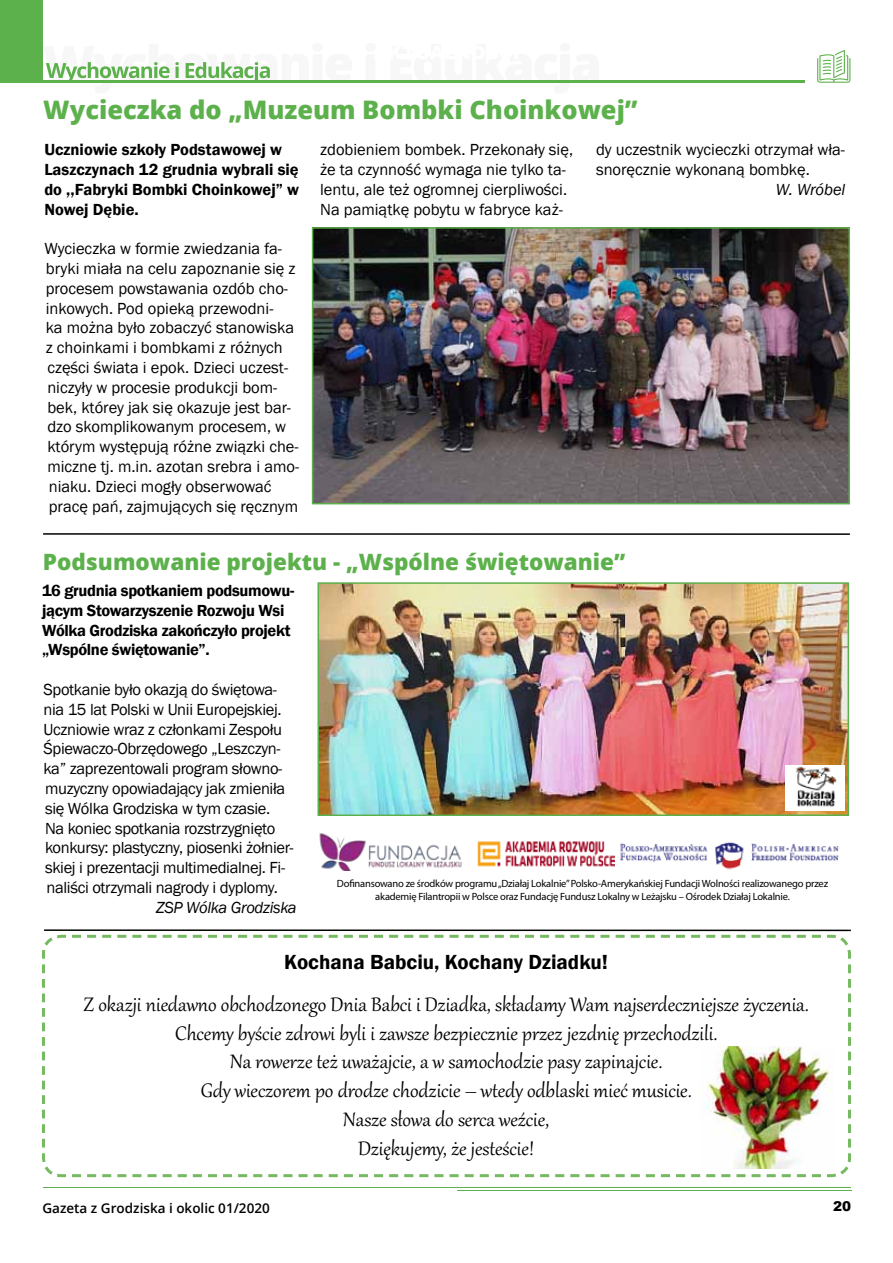
<style>
.page{position:relative;width:893px;height:1263px;background:#fff}
.page>*{position:absolute;margin:0;border:0;box-sizing:border-box;transform-origin:0 0}
.t1{font:800 25.5px "Open Sans";color:#5db14c}
.t2{font:24px/28.8px "Gabriola";color:#000;text-align:center}
.t3{font:800 22.5px "Open Sans";color:#5db14c}
.t4{font:600 21px "Franklin Gothic";color:#000}
.t5{font:16.5px/19.8px "Franklin Gothic";color:#000}
.t6{font:16.5px/19.8px "Franklin Gothic";letter-spacing:-.02em;color:#000}
.t7{font:600 16.5px/19.8px "Franklin Gothic";letter-spacing:-.02em;color:#000}
.t8{font:600 16.5px/19.8px "Franklin Gothic";color:#000}
.t9{font:italic 16.5px "Franklin Gothic";letter-spacing:-.02em;color:#000}
.t10{font:600 13.5px "Open Sans";color:#000}
.t11{font:900 13.5px "Arial";color:#000}
.t12{font:10.5px/12.6px "Myriad Pro";letter-spacing:-.02em;color:#000;text-align:center}
</style>
<div class="page">
<hr style="left:43px;top:1187px;width:808px;height:1px;background:#5db14c">
<hr style="left:457px;top:1190px;width:394px;height:1px;background:#5db14c">
<div style="left:0;top:0;width:42px;height:82px;background:#5db14c"></div>
<svg style="left:46px;top:62px;width:224px;height:18px"></svg>
<hr style="left:42px;top:80px;width:763px;height:3px;background:#5db14c">
<svg style="left:817px;top:50px;width:33px;height:33px"></svg>
<img style="left:315px;top:230px;width:532px;height:271px">
<div style="left:312px;top:227px;width:538px;height:277px;border:2px solid #5cb04b"></div>
<hr style="left:43px;top:533px;width:807px;height:2px;background:#000">
<img style="left:320px;top:585px;width:526px;height:228px">
<div style="left:317px;top:582px;width:532px;height:234px;border:2px solid #5cb04b"></div>
<img style="left:786px;top:766px;width:59px;height:44px">
<img style="left:319px;top:833px;width:143px;height:38px">
<img style="left:477px;top:841px;width:137px;height:26px">
<img style="left:620px;top:842px;width:219px;height:28px">
<hr style="left:44px;top:929px;width:807px;height:2px;background:#000">
<svg style="left:42px;top:934px;width:809px;height:244px"></svg>
<img style="left:701px;top:1047px;width:132px;height:121px">
<h1 class="t1" style="left:43px;top:91px;width:596px">Wycieczka do „Muzeum Bombki Choinkowej”</h1>
<p class="t8" style="left:44px;top:140px;width:256px">Uczniowie szkoły Podstawowej w<br>Laszczynach 12 grudnia wybrali się do ,,Fabryki Bombki Choinkowej” w<br>Nowej Dębie.</p>
<p class="t5" style="left:44px;top:239px;width:256px">Wycieczka w formie zwiedzania fa&shy;bryki miała na celu zapoznanie się z procesem powstawania ozdób cho&shy;inkowych. Pod opieką przewodni-<br>ka można było zobaczyć stanowiska z choinkami i bombkami z różnych części świata i epok. Dzieci uczest&shy;niczyły w procesie produkcji bom&shy;bek, którey jak się okazuje jest bar&shy;dzo skomplikowanym procesem, w którym występują różne związki che&shy;miczne tj. m.in. azotan srebra i amo&shy;niaku. Dzieci mogły obserwować pracę pań, zajmujących się ręcznym</p>
<p class="t5" style="left:320px;top:140px;width:254px">zdobieniem bombek. Przekonały się, że ta czynność wymaga nie tylko ta&shy;lentu, ale też ogromnej cierpliwości.<br>Na pamiątkę pobytu w fabryce każ-</p>
<p class="t5" style="left:596px;top:140px;width:251px">dy uczestnik wycieczki otrzymał wła&shy;snoręcznie wykonaną bombkę.</p>
<p class="t9" style="left:776px;top:179px;width:71px">W. Wróbel</p>
<h3 class="t3" style="left:43px;top:545px;width:584px">Podsumowanie projektu - „Wspólne świętowanie”</h3>
<p class="t7" style="left:42px;top:581px;width:254px">16 grudnia spotkaniem podsumowu&shy;jącym Stowarzyszenie Rozwoju Wsi<br>Wólka Grodziska zakończyło projekt „Wspólne świętowanie”.</p>
<p class="t6" style="left:44px;top:680px;width:252px">Spotkanie było okazją do świętowa&shy;nia 15 lat Polski w Unii Europejskiej.<br>Uczniowie wraz z członkami Zespołu Śpiewaczo-Obrzędowego „Leszczyn&shy;ka” zaprezentowali program słowno&shy;muzyczny opowiadający jak zmieniła się Wólka Grodziska w tym czasie.<br>Na koniec spotkania rozstrzygnięto konkursy: plastyczny, piosenki żołnier&shy;skiej i prezentacji multimedialnej. Fi&shy;naliści otrzymali nagrody i dyplomy.</p>
<p class="t9" style="left:156px;top:897px;width:142px">ZSP Wólka Grodziska</p>
<p class="t12" style="left:337px;top:877px;width:493px">Dofinansowano ze środków programu „Działaj Lokalnie” Polsko-Amerykańskiej Fundacji Wolności realizowanego przez akademię Filantropii w Polsce oraz Fundację Fundusz Lokalny w Leżajsku – Ośrodek Działaj Lokalnie.</p>
<p class="t4" style="left:284px;top:949px;width:325px">Kochana Babciu, Kochany Dziadku!</p>
<p class="t2" style="left:84px;top:988px;width:727px">Z okazji niedawno obchodzonego Dnia Babci i Dziadka, składamy Wam najserdeczniejsze życzenia.<br>Chcemy byście zdrowi byli i zawsze bezpiecznie przez jezdnię przechodzili.<br>Na rowerze też uważajcie, a w samochodzie pasy zapinajcie.<br>Gdy wieczorem po drodze chodzicie – wtedy odblaski mieć musicie.<br>Nasze słowa do serca weźcie,<br>Dziękujemy, że jesteście!</p>
<p class="t10" style="left:42px;top:1198px;width:229px">Gazeta z Grodziska i okolic 01/2020</p>
<p class="t11" style="left:833px;top:1196px;width:20px">20</p>
</div>
